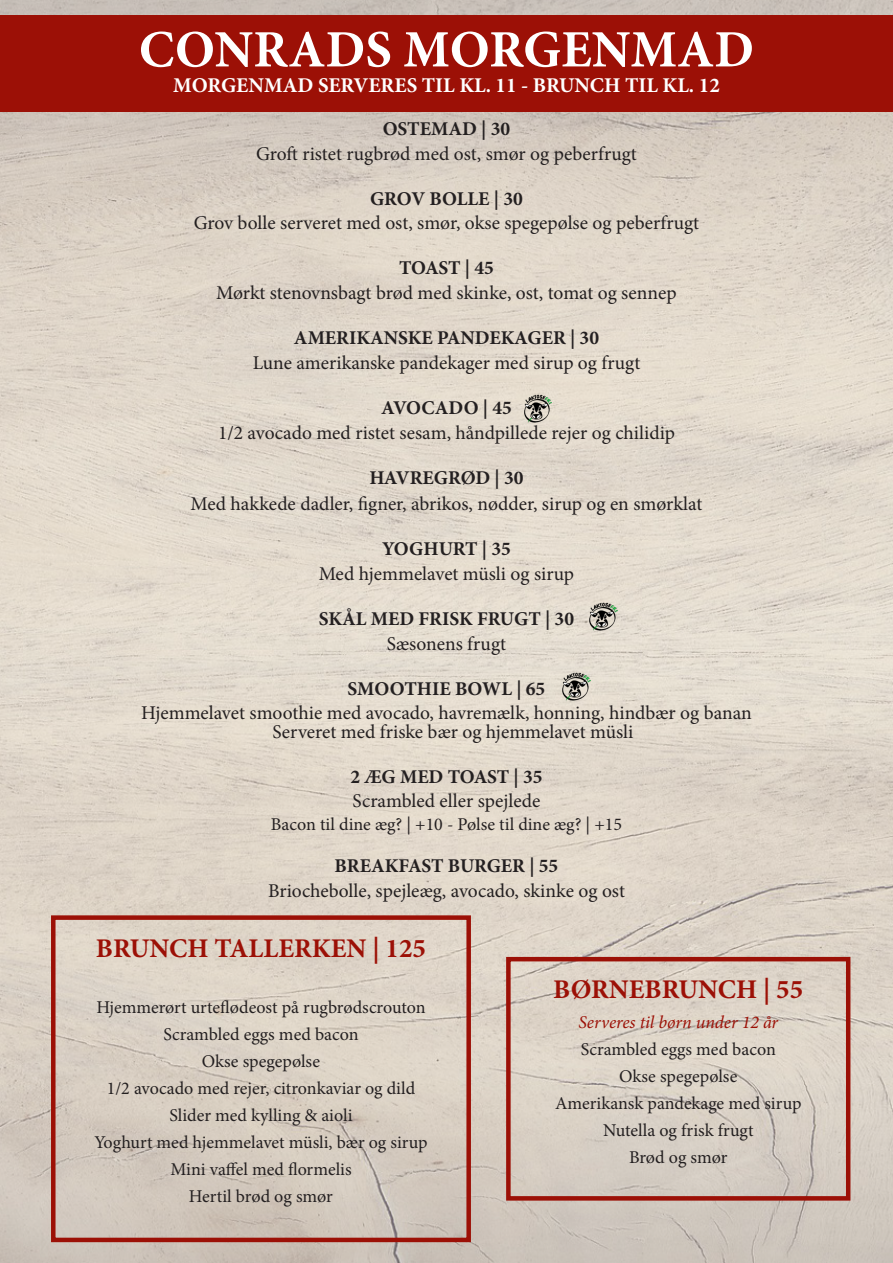
<style>
.page{position:relative;width:893px;height:1263px;background:#fff}
.page>*{position:absolute;margin:0;border:0;box-sizing:border-box;transform-origin:0 0}
.t1{font:700 52.5px "Minion Pro";color:#fff}
.overskrift{font:700 27px "Minion Pro";color:#9c1006}
.t2{font:700 21px "Minion Pro";color:#fff}
.detalje{font:19.5px/19.5px "Minion Pro";color:#231f20}
.brød{font:700 19.5px "Minion Pro";color:#231f20}
.t3{font:18px "Minion Pro";color:#231f20}
.overskrift-2{font:italic 18px "Minion Pro";letter-spacing:-.005em;color:#9c1006}
</style>
<div class="page">
<img style="left:0;top:0;width:893px;height:1263px">
<div style="left:51px;top:915px;width:420px;height:327px;border:4px solid #9c1006"></div>
<div style="left:0;top:15px;width:893px;height:97px;background:#9c1006"></div>
<svg style="left:401px;top:112px;width:50px;height:1112px;background:#ded4c8"></svg>
<svg style="left:628px;top:112px;width:51px;height:1112px;background:#ded4c8"></svg>
<div style="left:138px;top:0;width:617px;height:15px;background:#c8c0b8"></div>
<div style="left:506px;top:957px;width:344px;height:243px;border:4px solid #9c1006"></div>
<img style="left:589px;top:602px;width:30px;height:29px">
<img style="left:561px;top:672px;width:30px;height:30px">
<img style="left:523px;top:393px;width:30px;height:30px">
<p class="t1" style="left:139px;top:13px;width:617px">CONRADS MORGENMAD</p>
<p class="t2" style="left:173px;top:70px;width:548px">MORGENMAD SERVERES TIL KL. 11 - BRUNCH TIL KL. 12</p>
<p class="brød" style="left:383px;top:115px;width:129px">OSTEMAD | 30</p>
<p class="detalje" style="left:256px;top:144px;width:382px">Groft ristet rugbrød med ost, smør og peberfrugt</p>
<p class="brød" style="left:370px;top:185px;width:154px">GROV BOLLE | 30</p>
<p class="detalje" style="left:194px;top:213px;width:507px">Grov bolle serveret med ost, smør, okse spegepølse og peberfrugt</p>
<p class="brød" style="left:399px;top:254px;width:96px">TOAST | 45</p>
<p class="detalje" style="left:216px;top:283px;width:462px">Mørkt stenovnsbagt brød med skinke, ost, tomat og sennep</p>
<p class="brød" style="left:294px;top:324px;width:307px">AMERIKANSKE PANDEKAGER | 30</p>
<p class="detalje" style="left:253px;top:353px;width:389px">Lune amerikanske pandekager med sirup og frugt</p>
<p class="brød" style="left:381px;top:394px;width:132px">AVOCADO | 45</p>
<p class="detalje" style="left:218px;top:423px;width:458px">1/2 avocado med ristet sesam, håndpillede rejer og chilidip</p>
<p class="brød" style="left:369px;top:464px;width:156px">HAVREGRØD | 30</p>
<p class="detalje" style="left:191px;top:494px;width:513px">Med hakkede dadler, figner, abrikos, nødder, sirup og en smørklat</p>
<p class="brød" style="left:382px;top:535px;width:130px">YOGHURT | 35</p>
<p class="detalje" style="left:319px;top:564px;width:257px">Med hjemmelavet müsli og sirup</p>
<p class="brød" style="left:319px;top:605px;width:257px">SKÅL MED FRISK FRUGT | 30</p>
<p class="detalje" style="left:387px;top:634px;width:121px">Sæsonens frugt</p>
<p class="brød" style="left:348px;top:675px;width:199px">SMOOTHIE BOWL | 65</p>
<p class="detalje" style="left:272px;top:703px;width:481px;text-indent:-131px">Hjemmelavet smoothie med avocado, havremælk, honning, hindbær og banan<br>Serveret med friske bær og hjemmelavet müsli</p>
<p class="brød" style="left:350px;top:763px;width:194px">2 ÆG MED TOAST | 35</p>
<p class="detalje" style="left:353px;top:791px;width:189px">Scrambled eller spejlede</p>
<p class="t3" style="left:271px;top:812px;width:353px">Bacon til dine æg? | +10 - Pølse til dine æg? | +15</p>
<p class="brød" style="left:335px;top:852px;width:225px">BREAKFAST BURGER | 55</p>
<p class="detalje" style="left:268px;top:881px;width:358px">Briochebolle, spejleæg, avocado, skinke og ost</p>
<p class="overskrift" style="left:96px;top:929px;width:331px">BRUNCH TALLERKEN | 125</p>
<p class="t3" style="left:96px;top:995px;width:331px">Hjemmerørt urteflødeost på rugbrødscrouton</p>
<p class="t3" style="left:163px;top:1022px;width:197px">Scrambled eggs med bacon</p>
<p class="t3" style="left:202px;top:1049px;width:120px">Okse spegepølse</p>
<p class="t3" style="left:107px;top:1076px;width:310px">1/2 avocado med rejer, citronkaviar og dild</p>
<p class="t3" style="left:169px;top:1103px;width:185px">Slider med kylling &amp; aioli</p>
<p class="t3" style="left:94px;top:1130px;width:335px">Yoghurt med hjemmelavet müsli, bær og sirup</p>
<p class="t3" style="left:170px;top:1157px;width:183px">Mini vaffel med flormelis</p>
<p class="t3" style="left:189px;top:1184px;width:145px">Hertil brød og smør</p>
<p class="overskrift" style="left:553px;top:970px;width:252px">BØRNEBRUNCH | 55</p>
<p class="overskrift-2" style="left:578px;top:1009px;width:201px">Serveres til børn under 12 år</p>
<p class="t3" style="left:581px;top:1037px;width:197px">Scrambled eggs med bacon</p>
<p class="t3" style="left:619px;top:1064px;width:120px">Okse spegepølse</p>
<p class="t3" style="left:555px;top:1091px;width:248px">Amerikansk pandekage med sirup</p>
<p class="t3" style="left:603px;top:1118px;width:152px">Nutella og frisk frugt</p>
<p class="t3" style="left:629px;top:1145px;width:100px">Brød og smør</p>
</div>
